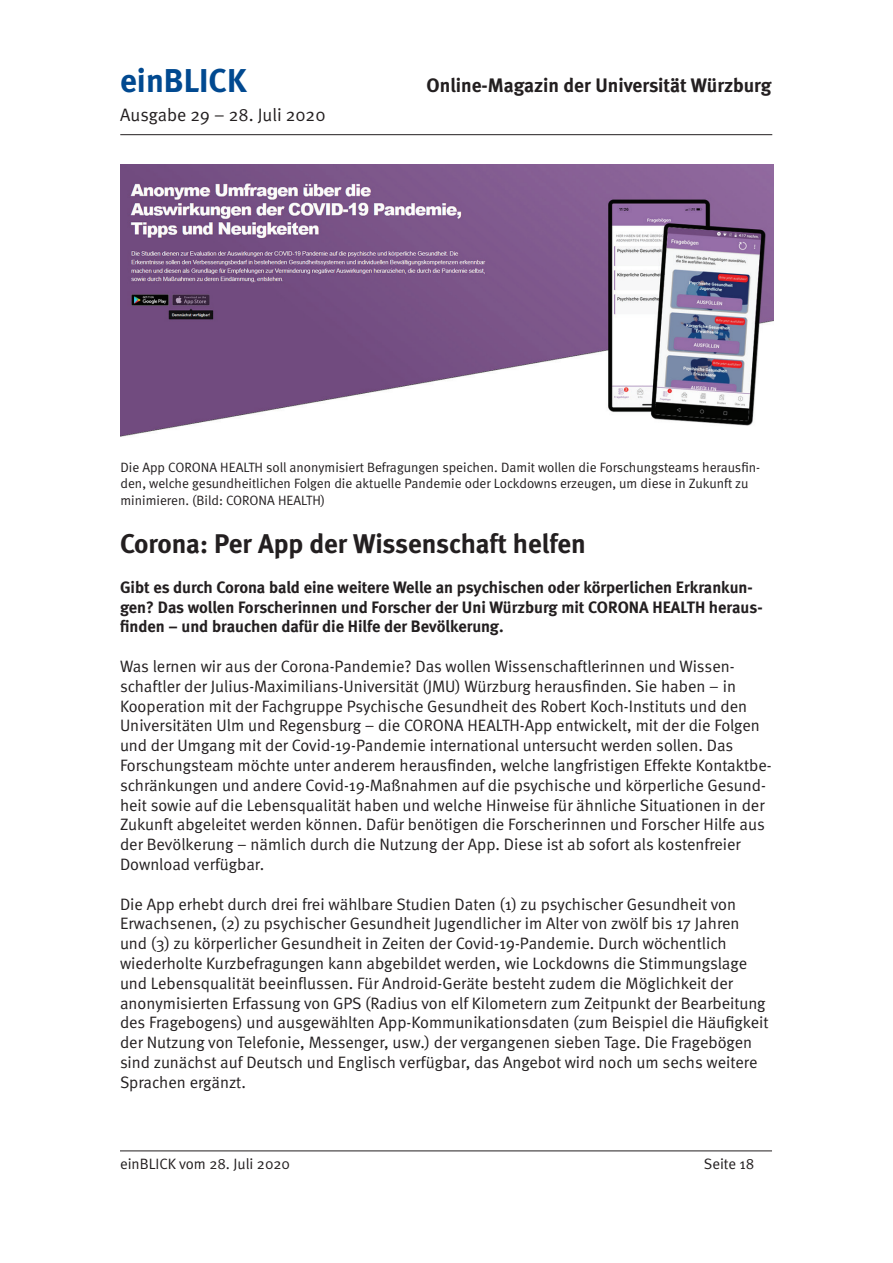
<style>
.page{position:relative;width:893px;height:1263px;background:#fff}
.page>*{position:absolute;margin:0;border:0;box-sizing:border-box;transform-origin:0 0}
.t1{font:700 33px "Meta";color:#014990}
.t2{font:700 27px "Meta";color:#231f20}
.t3{font:700 19.5px "Meta";color:#231f20}
.t4{font:18px "Meta Normal";color:#231f20}
.t5{font:16.5px/19.8px "Meta Normal";color:#231f20}
.t6{font:700 16.5px/19.8px "Meta";color:#231f20}
.t7{font:15px "Meta Normal";color:#231f20}
.t8{font:13.5px/16.2px "Meta Normal";color:#231f20}
</style>
<div class="page">
<hr style="left:120px;top:134px;width:652px;height:1px;background:#231f20">
<hr style="left:120px;top:1150px;width:652px;height:1px;background:#231f20">
<img style="left:120px;top:164px;width:653px;height:273px">
<h1 class="t1" style="left:120px;top:61px;width:128px">einBLICK</h1>
<p class="t3" style="left:427px;top:74px;width:346px">Online-Magazin der Universität Würzburg</p>
<p class="t4" style="left:120px;top:105px;width:207px">Ausgabe 29 – 28. Juli 2020</p>
<p class="t8" style="left:120px;top:459px;width:641px">Die App CORONA HEALTH soll anonymisiert Befragungen speichen. Damit wollen die Forschungsteams herausfin&shy;den, welche gesundheitlichen Folgen die aktuelle Pandemie oder Lockdowns erzeugen, um diese in Zukunft zu minimieren. (Bild: CORONA HEALTH)</p>
<h2 class="t2" style="left:120px;top:528px;width:467px">Corona: Per App der Wissenschaft helfen</h2>
<p class="t6" style="left:120px;top:577px;width:644px">Gibt es durch Corona bald eine weitere Welle an psychischen oder körperlichen Erkrankun&shy;gen? Das wollen Forscherinnen und Forscher der Uni Würzburg mit CORONA HEALTH heraus&shy;finden – und brauchen dafür die Hilfe der Bevölkerung.</p>
<p class="t5" style="left:120px;top:656px;width:653px">Was lernen wir aus der Corona-Pandemie? Das wollen Wissenschaftlerinnen und Wissen&shy;schaftler der Julius-Maximilians-Universität (JMU) Würzburg herausfinden. Sie haben – in Kooperation mit der Fachgruppe Psychische Gesundheit des Robert Koch-Instituts und den Universitäten Ulm und Regensburg – die CORONA HEALTH-App entwickelt, mit der die Folgen und der Umgang mit der Covid-19-Pandemie international untersucht werden sollen. Das Forschungsteam möchte unter anderem herausfinden, welche langfristigen Effekte Kontaktbe&shy;schränkungen und andere Covid-19-Maßnahmen auf die psychische und körperliche Gesund&shy;heit sowie auf die Lebensqualität haben und welche Hinweise für ähnliche Situationen in der Zukunft abgeleitet werden können. Dafür benötigen die Forscherinnen und Forscher Hilfe aus der Bevölkerung – nämlich durch die Nutzung der App. Diese ist ab sofort als kostenfreier Download verfügbar.</p>
<p class="t5" style="left:120px;top:894px;width:650px">Die App erhebt durch drei frei wählbare Studien Daten (1) zu psychischer Gesundheit von Erwachsenen, (2) zu psychischer Gesundheit Jugendlicher im Alter von zwölf bis 17 Jahren und (3) zu körperlicher Gesundheit in Zeiten der Covid-19-Pandemie. Durch wöchentlich wiederholte Kurzbefragungen kann abgebildet werden, wie Lockdowns die Stimmungslage und Lebensqualität beeinflussen. Für Android-Geräte besteht zudem die Möglichkeit der anonymisierten Erfassung von GPS (Radius von elf Kilometern zum Zeitpunkt der Bearbeitung des Fragebogens) und ausgewählten App-Kommunikationsdaten (zum Beispiel die Häufigkeit der Nutzung von Telefonie, Messenger, usw.) der vergangenen sieben Tage. Die Fragebögen sind zunächst auf Deutsch und Englisch verfügbar, das Angebot wird noch um sechs weitere Sprachen ergänzt.</p>
<p class="t7" style="left:120px;top:1155px;width:172px">einBLICK vom 28. Juli 2020</p>
<p class="t7" style="left:704px;top:1155px;width:52px">Seite 18</p>
</div>
